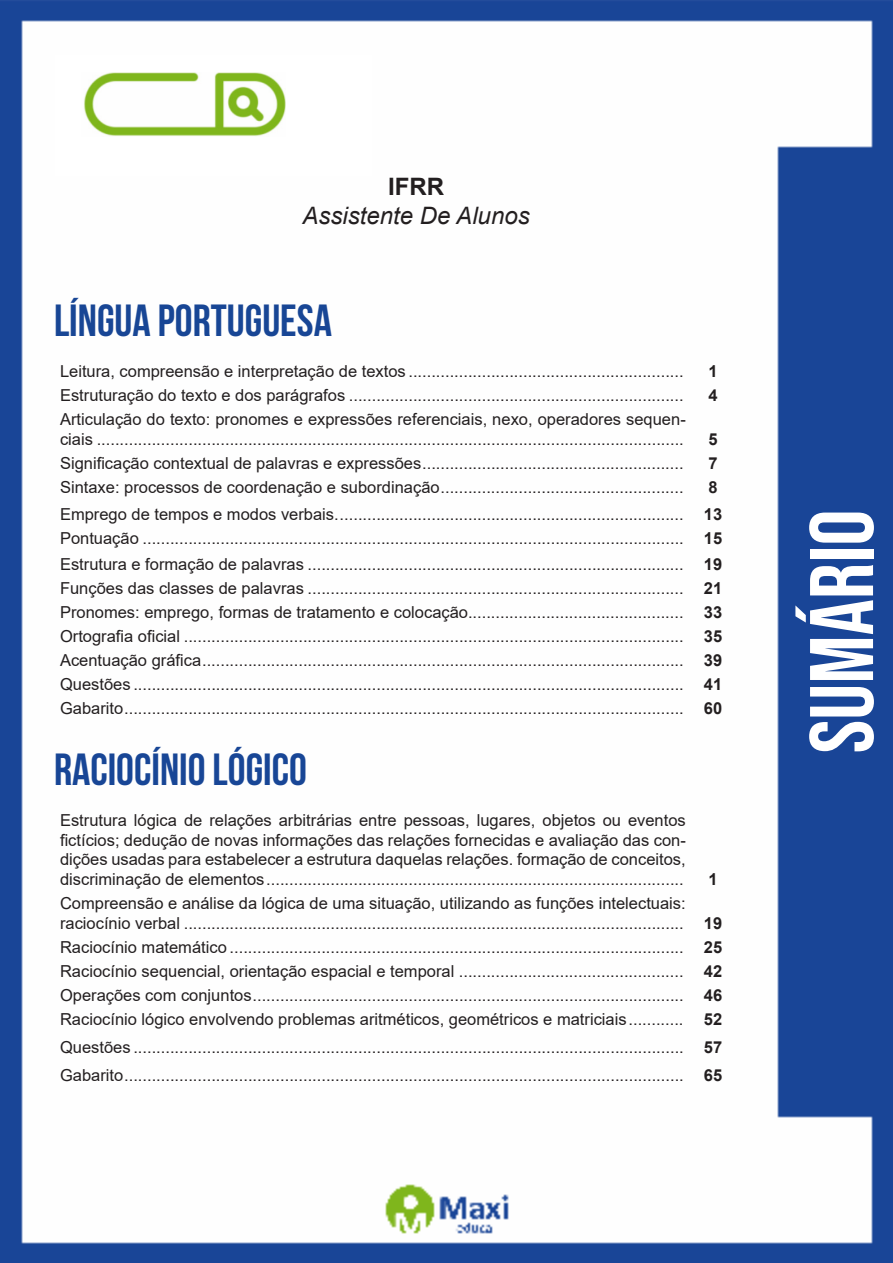
<style>
.page{position:relative;width:893px;height:1263px;background:#fff}
.page>*{position:absolute;margin:0;border:0;box-sizing:border-box;transform-origin:0 0}
.t1{font:90px "Bebas Neue";color:#fff}
.t2{font:700 45px "Bebas Neue";color:#184695}
.t3{font:700 45px "Bebas Neue";color:#184696}
.t4{font:italic 24px "Arial";color:#231f20}
.t5{font:700 24px "Arial";color:#231f20}
.ALTERNATIVAS{font:16.5px/19.8px "Arial";color:#231f20}
.INDICE{font:700 16.5px "Arial";color:#231f20}
</style>
<div class="page">
<img style="left:0;top:0;width:893px;height:1263px">
<div style="left:55px;top:55px;width:317px;height:121px;background:#fff"></div>
<img style="left:84px;top:72px;width:201px;height:64px">
<p class="t5" style="left:388px;top:170px;width:57px">IFRR</p>
<p class="t4" style="left:302px;top:200px;width:229px">Assistente De Alunos</p>
<p class="t2" style="left:54px;top:295px;width:279px">LÍNGUA PORTUGUESA</p>
<p class="ALTERNATIVAS" style="left:60px;top:361px;width:625px">Leitura, compreensão e interpretação de textos ............................................................</p>
<p class="INDICE" style="left:708px;top:359px;width:11px">1</p>
<p class="ALTERNATIVAS" style="left:60px;top:385px;width:625px">Estruturação do texto e dos parágrafos .........................................................................</p>
<p class="INDICE" style="left:708px;top:383px;width:11px">4</p>
<p class="ALTERNATIVAS" style="left:60px;top:409px;width:627px">Articulação do texto: pronomes e expressões referenciais, nexo, operadores sequen&shy;ciais ................................................................................................................................</p>
<p class="INDICE" style="left:708px;top:427px;width:11px">5</p>
<p class="ALTERNATIVAS" style="left:60px;top:453px;width:625px">Significação contextual de palavras e expressões.........................................................</p>
<p class="INDICE" style="left:708px;top:451px;width:11px">7</p>
<p class="ALTERNATIVAS" style="left:60px;top:477px;width:625px">Sintaxe: processos de coordenação e subordinação.....................................................</p>
<p class="INDICE" style="left:708px;top:475px;width:11px">8</p>
<p class="ALTERNATIVAS" style="left:60px;top:505px;width:625px">Emprego de tempos e modos verbais............................................................................</p>
<p class="INDICE" style="left:704px;top:503px;width:20px">13</p>
<p class="ALTERNATIVAS" style="left:60px;top:529px;width:625px">Pontuação ......................................................................................................................</p>
<p class="INDICE" style="left:704px;top:527px;width:20px">15</p>
<p class="ALTERNATIVAS" style="left:60px;top:554px;width:625px">Estrutura e formação de palavras ..................................................................................</p>
<p class="INDICE" style="left:704px;top:552px;width:20px">19</p>
<p class="ALTERNATIVAS" style="left:60px;top:578px;width:625px">Funções das classes de palavras ..................................................................................</p>
<p class="INDICE" style="left:704px;top:576px;width:20px">21</p>
<p class="ALTERNATIVAS" style="left:60px;top:602px;width:625px">Pronomes: emprego, formas de tratamento e colocação...............................................</p>
<p class="INDICE" style="left:704px;top:600px;width:20px">33</p>
<p class="ALTERNATIVAS" style="left:60px;top:626px;width:625px">Ortografia oficial .............................................................................................................</p>
<p class="INDICE" style="left:704px;top:624px;width:20px">35</p>
<p class="ALTERNATIVAS" style="left:60px;top:650px;width:625px">Acentuação gráfica.........................................................................................................</p>
<p class="INDICE" style="left:704px;top:648px;width:20px">39</p>
<p class="ALTERNATIVAS" style="left:60px;top:674px;width:625px">Questões ........................................................................................................................</p>
<p class="INDICE" style="left:704px;top:672px;width:20px">41</p>
<p class="ALTERNATIVAS" style="left:60px;top:698px;width:625px">Gabarito..........................................................................................................................</p>
<p class="INDICE" style="left:704px;top:696px;width:20px">60</p>
<p class="t3" style="left:54px;top:744px;width:254px">RACIOCÍNIO LÓGICO</p>
<p class="ALTERNATIVAS" style="left:60px;top:810px;width:627px;text-align:justify">Estrutura lógica de relações arbitrárias entre pessoas, lugares, objetos ou eventos fictícios; dedução de novas informações das relações fornecidas e avaliação das con&shy;dições usadas para estabelecer a estrutura daquelas relações. formação de conceitos, discriminação de elementos...........................................................................................</p>
<p class="INDICE" style="left:708px;top:868px;width:11px">1</p>
<p class="ALTERNATIVAS" style="left:60px;top:893px;width:627px">Compreensão e análise da lógica de uma situação, utilizando as funções intelectuais: raciocínio verbal .............................................................................................................</p>
<p class="INDICE" style="left:704px;top:911px;width:20px">19</p>
<p class="ALTERNATIVAS" style="left:60px;top:937px;width:625px">Raciocínio matemático ...................................................................................................</p>
<p class="INDICE" style="left:704px;top:935px;width:20px">25</p>
<p class="ALTERNATIVAS" style="left:60px;top:961px;width:625px">Raciocínio sequencial, orientação espacial e temporal .................................................</p>
<p class="INDICE" style="left:704px;top:959px;width:20px">42</p>
<p class="ALTERNATIVAS" style="left:60px;top:985px;width:625px">Operações com conjuntos..............................................................................................</p>
<p class="INDICE" style="left:704px;top:983px;width:20px">46</p>
<p class="ALTERNATIVAS" style="left:60px;top:1009px;width:625px">Raciocínio lógico envolvendo problemas aritméticos, geométricos e matriciais............</p>
<p class="INDICE" style="left:704px;top:1007px;width:20px">52</p>
<p class="ALTERNATIVAS" style="left:60px;top:1037px;width:625px">Questões ........................................................................................................................</p>
<p class="INDICE" style="left:704px;top:1035px;width:20px">57</p>
<p class="ALTERNATIVAS" style="left:60px;top:1065px;width:625px">Gabarito..........................................................................................................................</p>
<p class="INDICE" style="left:704px;top:1063px;width:20px">65</p>
<h1 class="t1" style="left:791px;top:753px;width:245px;rotate:-90deg">sumário</h1>
</div>
